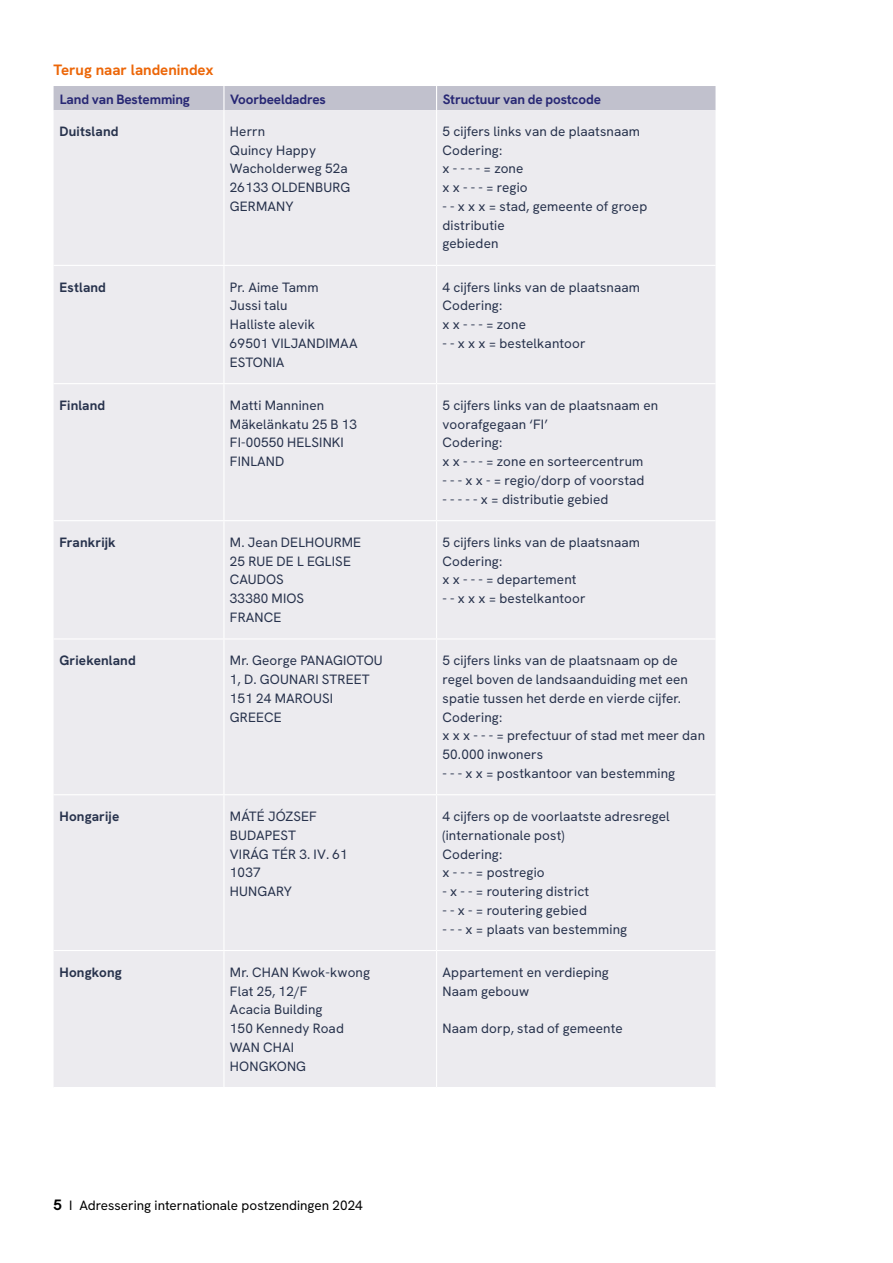
<style>
.page{position:relative;width:893px;height:1263px;background:#fff}
.page>*{position:absolute;margin:0;border:0;box-sizing:border-box;transform-origin:0 0}
.t1{font:700 15px "Hanken Grotesk";color:#ec6608}
.t2{font:13.5px/18.8px "Hanken Grotesk";letter-spacing:.01em;color:#27324c}
.t3{font:700 13.5px "Hanken Grotesk";letter-spacing:.01em;color:#27324c}
.t4{font:700 13.5px "Hanken Grotesk";letter-spacing:-.01em;color:#272774}
.t5{font:13.5px "Hanken Grotesk";color:#000}
.s1{font-weight:700;font-size:15px}
</style>
<div class="page">
<div style="left:54px;top:110px;width:661px;height:977px;background:#ecebef"></div>
<hr style="left:223px;top:110px;width:1px;height:155px;background:#fff">
<hr style="left:223px;top:266px;width:1px;height:117px;background:#fff">
<hr style="left:223px;top:384px;width:1px;height:136px;background:#fff">
<hr style="left:223px;top:521px;width:1px;height:117px;background:#fff">
<hr style="left:223px;top:639px;width:1px;height:155px;background:#fff">
<hr style="left:223px;top:795px;width:1px;height:155px;background:#fff">
<hr style="left:223px;top:951px;width:1px;height:136px;background:#fff">
<hr style="left:54px;top:265px;width:170px;height:1px;background:#fff">
<hr style="left:224px;top:265px;width:213px;height:1px;background:#fff">
<hr style="left:54px;top:383px;width:170px;height:1px;background:#fff">
<hr style="left:224px;top:383px;width:213px;height:1px;background:#fff">
<hr style="left:54px;top:520px;width:170px;height:1px;background:#fff">
<hr style="left:224px;top:520px;width:213px;height:1px;background:#fff">
<hr style="left:54px;top:638px;width:170px;height:1px;background:#fff">
<hr style="left:224px;top:638px;width:213px;height:1px;background:#fff">
<hr style="left:54px;top:794px;width:170px;height:1px;background:#fff">
<hr style="left:224px;top:794px;width:213px;height:1px;background:#fff">
<hr style="left:54px;top:950px;width:170px;height:1px;background:#fff">
<hr style="left:224px;top:950px;width:213px;height:1px;background:#fff">
<hr style="left:436px;top:110px;width:1px;height:155px;background:#fff">
<hr style="left:436px;top:266px;width:1px;height:117px;background:#fff">
<hr style="left:436px;top:384px;width:1px;height:136px;background:#fff">
<hr style="left:436px;top:521px;width:1px;height:117px;background:#fff">
<hr style="left:436px;top:639px;width:1px;height:155px;background:#fff">
<hr style="left:436px;top:795px;width:1px;height:155px;background:#fff">
<hr style="left:436px;top:951px;width:1px;height:136px;background:#fff">
<hr style="left:437px;top:265px;width:278px;height:1px;background:#fff">
<hr style="left:437px;top:383px;width:278px;height:1px;background:#fff">
<hr style="left:437px;top:520px;width:278px;height:1px;background:#fff">
<hr style="left:437px;top:638px;width:278px;height:1px;background:#fff">
<hr style="left:437px;top:794px;width:278px;height:1px;background:#fff">
<hr style="left:437px;top:950px;width:278px;height:1px;background:#fff">
<div style="left:54px;top:86px;width:661px;height:24px;background:#c1c1cd"></div>
<p class="t1" style="left:54px;top:60px;width:162px">Terug naar landenindex</p>
<p class="t4" style="left:60px;top:90px;width:131px">Land van Bestemming</p>
<p class="t4" style="left:230px;top:90px;width:97px">Voorbeeldadres</p>
<p class="t4" style="left:443px;top:90px;width:160px">Structuur van de postcode</p>
<p class="t3" style="left:60px;top:122px;width:60px">Duitsland</p>
<p class="t2" style="left:230px;top:121px;width:122px">Herrn<br>Quincy Happy<br>Wacholderweg 52a<br>26133 OLDENBURG<br>GERMANY</p>
<p class="t2" style="left:443px;top:121px;width:199px">5 cijfers links van de plaatsnaam<br>Codering:<br>x - - - - = zone<br>x x - - - = regio</p>
<p class="t2" style="left:443px;top:197px;width:206px">- - x x x = stad, gemeente of groep distributie<br>gebieden</p>
<p class="t3" style="left:60px;top:278px;width:48px">Estland</p>
<p class="t2" style="left:230px;top:277px;width:129px">Pr. Aime Tamm<br>Jussi talu<br>Halliste alevik<br>69501 VILJANDIMAA<br>ESTONIA</p>
<p class="t2" style="left:443px;top:277px;width:199px">4 cijfers links van de plaatsnaam<br>Codering:<br>x x - - - = zone</p>
<p class="t2" style="left:443px;top:334px;width:145px">- - x x x = bestelkantoor</p>
<p class="t3" style="left:60px;top:396px;width:47px">Finland</p>
<p class="t2" style="left:230px;top:396px;width:129px">Matti Manninen<br>Mäkelänkatu 25 B 13<br>FI-00550 HELSINKI<br>FINLAND</p>
<p class="t2" style="left:443px;top:396px;width:217px">5 cijfers links van de plaatsnaam en voorafgegaan ‘FI’<br>Codering:<br>x x - - - = zone en sorteercentrum</p>
<p class="t2" style="left:443px;top:471px;width:203px">- - - x x - = regio/dorp of voorstad</p>
<p class="t2" style="left:443px;top:489px;width:167px">- - - - - x = distributie gebied</p>
<p class="t3" style="left:60px;top:533px;width:58px">Frankrijk</p>
<p class="t2" style="left:230px;top:533px;width:133px">M. Jean DELHOURME<br>25 RUE DE L EGLISE<br>CAUDOS<br>33380 MIOS<br>FRANCE</p>
<p class="t2" style="left:443px;top:533px;width:199px">5 cijfers links van de plaatsnaam<br>Codering:<br>x x - - - = departement</p>
<p class="t2" style="left:443px;top:589px;width:145px">- - x x x = bestelkantoor</p>
<p class="t3" style="left:60px;top:652px;width:78px">Griekenland</p>
<p class="t2" style="left:230px;top:651px;width:154px">Mr. George PANAGIOTOU<br>1, D. GOUNARI STREET<br>151 24 MAROUSI<br>GREECE</p>
<p class="t2" style="left:443px;top:651px;width:264px">5 cijfers links van de plaatsnaam op de regel boven de landsaanduiding met een spatie tussen het derde en vierde cijfer.<br>Codering:<br>x x x - - - = prefectuur of stad met meer dan<br>50.000 inwoners</p>
<p class="t2" style="left:443px;top:763px;width:234px">- - - x x = postkantoor van bestemming</p>
<p class="t3" style="left:60px;top:808px;width:61px">Hongarije</p>
<p class="t2" style="left:230px;top:807px;width:119px">MÁTÉ JÓZSEF<br>BUDAPEST<br>VIRÁG TÉR 3. IV. 61<br>1037<br>HUNGARY</p>
<p class="t2" style="left:443px;top:807px;width:229px">4 cijfers op de voorlaatste adresregel (internationale post)<br>Codering:<br>x - - - = postregio</p>
<p class="t2" style="left:443px;top:882px;width:148px">- x - - = routering district</p>
<p class="t2" style="left:443px;top:900px;width:146px">- - x - = routering gebied</p>
<p class="t2" style="left:443px;top:919px;width:186px">- - - x = plaats van bestemming</p>
<p class="t3" style="left:60px;top:963px;width:64px">Hongkong</p>
<p class="t2" style="left:230px;top:962px;width:142px">Mr. CHAN Kwok-kwong<br>Flat 25, 12/F<br>Acacia Building<br>150 Kennedy Road<br>WAN CHAI<br>HONGKONG</p>
<p class="t2" style="left:443px;top:962px;width:168px">Appartement en verdieping<br>Naam gebouw</p>
<p class="t2" style="left:443px;top:1019px;width:182px">Naam dorp, stad of gemeente</p>
<p class="t5" style="left:54px;top:1196px;width:311px"><span class="s1">5</span> I Adressering internationale postzendingen 2024</p>
</div>
